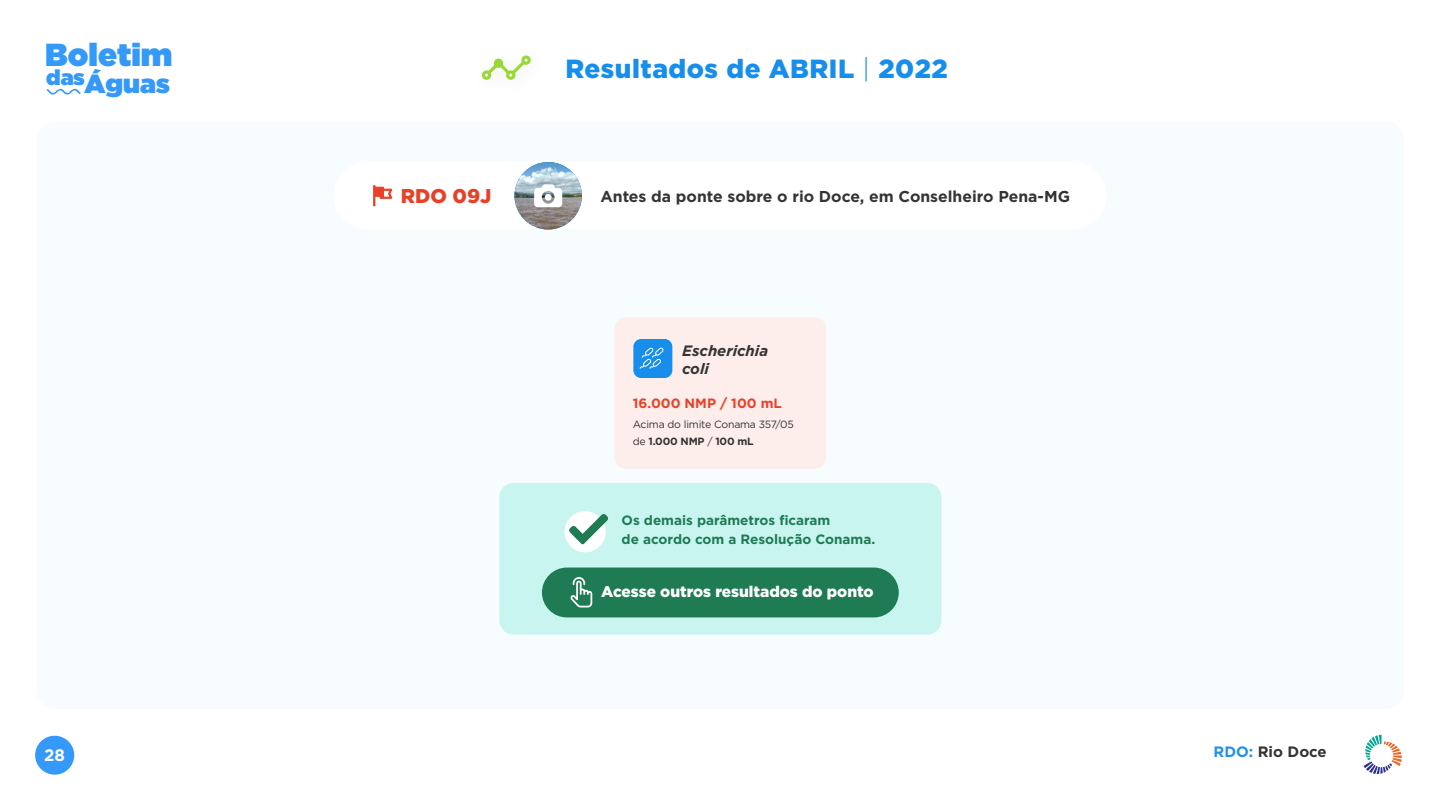
<style>
.page{position:relative;width:1440px;height:810px;background:#fff}
.page>*{position:absolute;margin:0;border:0;box-sizing:border-box;transform-origin:0 0}
.t1{font:900 31.88px "Gotham";color:#3599fa}
.t2{font:900 26.25px "Gotham";letter-spacing:.02em;color:#178eeb}
.t3{font:900 26.25px "Gotham";color:#3599fa}
.t4{font:900 21.45px "Gotham";color:#3599fa}
.t5{font:900 19.95px "Gotham";color:#e84128}
.t6{font:700 16.65px "Gotham";color:#fff}
.t7{font:700 15.75px "Gotham";color:#343433}
.t8{font:900 15.45px "Gotham";color:#fff}
.t9{font:italic 700 15px/18px "Gotham";color:#343433}
.t10{font:700 15px "Gotham";color:#333}
.t11{font:700 13.5px/18.6px "Gotham";color:#1f7b54}
.t12{font:700 13.5px "Gotham";color:#e84128}
.t13{font:10.5px/16.4px "Gotham";letter-spacing:-.02em;color:#343433}
.s1{font-weight:300}
.s2{font-weight:700}
.s3{color:#2390e9}
</style>
<div class="page">
<div style="left:37px;top:122px;width:1367px;height:587px;background:#f7fcfe;border-radius:19px"></div>
<svg style="left:482px;top:55px;width:49px;height:25px"></svg>
<div style="left:35px;top:736px;width:39px;height:39px;background:#3599fa;border-radius:19px"></div>
<div style="left:333px;top:162px;width:774px;height:68px;background:#fff;border-radius:34px"></div>
<svg style="left:373px;top:185px;width:19px;height:22px"></svg>
<img style="left:514px;top:162px;width:68px;height:68px;border-radius:34px">
<svg style="left:534px;top:184px;width:28px;height:23px"></svg>
<div style="left:499px;top:483px;width:442px;height:151px;background:#c9f5f1;border-radius:14px"></div>
<div style="left:542px;top:568px;width:357px;height:49px;background:#1f7b54;border-radius:25px"></div>
<svg style="left:570px;top:577px;width:22px;height:30px"></svg>
<div style="left:565px;top:511px;width:41px;height:41px;background:#fff;border-radius:50%"></div>
<svg style="left:569px;top:514px;width:39px;height:30px"></svg>
<div style="left:615px;top:317px;width:211px;height:152px;background:#feeeeb;border-radius:11px"></div>
<div style="left:633px;top:339px;width:39px;height:39px;background:#178eec;border-radius:8px"></div>
<svg style="left:640px;top:347px;width:24px;height:22px"></svg>
<svg style="left:47px;top:89px;width:34px;height:6px"></svg>
<svg style="left:1364px;top:735px;width:38px;height:39px"></svg>
<h1 class="t1" style="left:45px;top:32px;width:129px">Boletim</h1>
<h2 class="t3" style="left:85px;top:65px;width:87px">Águas</h2>
<h3 class="t4" style="left:46px;top:62px;width:40px">das</h3>
<h2 class="t2" style="left:565px;top:53px;width:384px">Resultados de ABRIL <span class="s1">|</span> 2022</h2>
<h3 class="t5" style="left:401px;top:184px;width:92px">RDO 09J</h3>
<p class="t7" style="left:600px;top:186px;width:471px">Antes da ponte sobre o rio Doce, em Conselheiro Pena-MG</p>
<p class="t9" style="left:682px;top:342px;width:88px">Escherichia coli</p>
<p class="t12" style="left:633px;top:394px;width:151px">16.000 NMP / 100 mL</p>
<p class="t13" style="left:633px;top:416px;width:163px">Acima do limite Conama 357/05 de <span class="s2">1.000 NMP</span> / <span class="s2">100 mL</span></p>
<p class="t11" style="left:622px;top:511px;width:255px">Os demais parâmetros ficaram<br>de acordo com a Resolução Conama.</p>
<p class="t8" style="left:601px;top:583px;width:274px">Acesse outros resultados do ponto</p>
<p class="t6" style="left:44px;top:744px;width:22px">28</p>
<p class="t10" style="left:1214px;top:742px;width:115px"><span class="s3">RDO:</span> Rio Doce</p>
</div>
